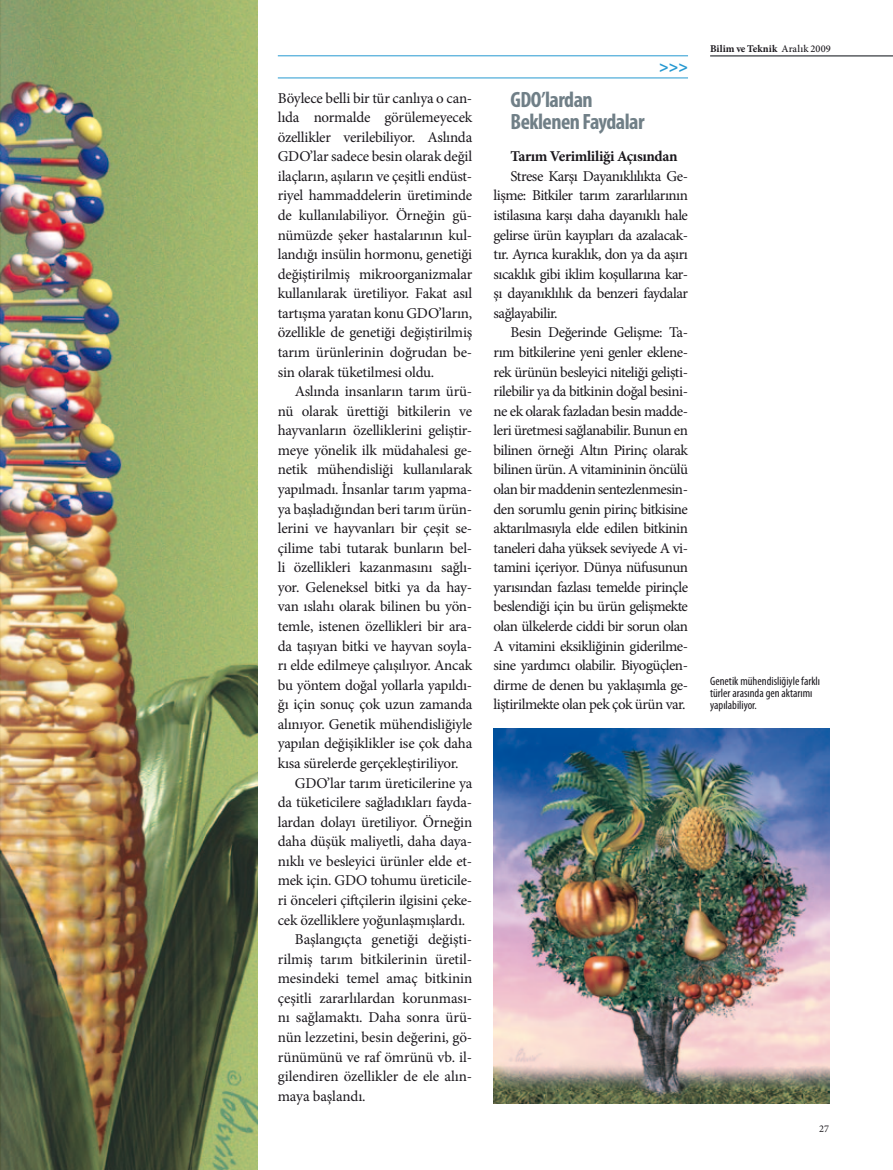
<style>
.page{position:relative;width:893px;height:1170px;background:#fff}
.page>*{position:absolute;margin:0;border:0;box-sizing:border-box;transform-origin:0 0}
.t1{font:700 condensed 22.2px/22.2px "Myriad Pro";letter-spacing:-.025em;color:#707f87}
.t2{font:700 16.2px "Myriad Pro";color:#2699d1}
.t3{font:15px/19.5px "Minion Pro";letter-spacing:-.015em;color:#1a171c;text-align:justify}
.t4{font:700 15px "Minion Pro";letter-spacing:-.025em;color:#1a171c}
.t5{font:condensed 12px/12px "Myriad Pro";color:#1a171c}
.t6{font:700 10.35px "Minion Pro";letter-spacing:.005em;color:#1a171c}
.t7{font:10.35px "Minion Pro";color:#1a171c}
.s1{font-weight:500}
</style>
<div class="page">
<img style="left:0;top:0;width:258px;height:1169px">
<img style="left:494px;top:729px;width:335px;height:374px">
<hr style="left:710px;top:56px;width:183px;height:1px;background:#070c12">
<hr style="left:278px;top:78px;width:410px;height:1px;background:#2699d1">
<hr style="left:278px;top:56px;width:410px;height:1px;background:#2699d1">
<p class="t3" style="left:278px;top:88px;width:196px">Böylece belli bir tür canlıya o can&shy;lıda normalde görülemeyecek özellikler verilebiliyor. Aslında GDO’lar sadece besin olarak değil ilaçların, aşıların ve çeşitli endüst&shy;riyel hammaddelerin üretiminde de kullanılabiliyor. Örneğin gü&shy;nümüzde şeker hastalarının kul&shy;landığı insülin hormonu, genetiği değiştirilmiş mikroorganizmalar kullanılarak üretiliyor. Fakat asıl tartışma yaratan konu GDO’ların, özellikle de genetiği değiştirilmiş tarım ürünlerinin doğrudan be&shy;sin olarak tüketilmesi oldu.</p>
<p class="t3" style="left:295px;top:381px;width:179px">Aslında insanların tarım ürü-</p>
<p class="t3" style="left:278px;top:401px;width:196px">nü olarak ürettiği bitkilerin ve</p>
<p class="t3" style="left:278px;top:421px;width:196px">hayvanların özelliklerini geliştir-</p>
<p class="t3" style="left:278px;top:440px;width:196px">meye yönelik ilk müdahalesi ge-</p>
<p class="t3" style="left:278px;top:460px;width:196px">netik mühendisliği kullanılarak</p>
<p class="t3" style="left:278px;top:479px;width:196px">yapılmadı. İnsanlar tarım yapma-</p>
<p class="t3" style="left:278px;top:499px;width:196px">ya başladığından beri tarım ürün-</p>
<p class="t3" style="left:278px;top:518px;width:196px">lerini ve hayvanları bir çeşit se-</p>
<p class="t3" style="left:278px;top:538px;width:196px">çilime tabi tutarak bunların bel-</p>
<p class="t3" style="left:278px;top:557px;width:196px">li özellikleri kazanmasını sağlı-</p>
<p class="t3" style="left:278px;top:577px;width:196px">yor. Geleneksel bitki ya da hay-</p>
<p class="t3" style="left:278px;top:597px;width:196px">van ıslahı olarak bilinen bu yön-</p>
<p class="t3" style="left:278px;top:616px;width:196px">temle, istenen özellikleri bir ara-</p>
<p class="t3" style="left:278px;top:636px;width:196px">da taşıyan bitki ve hayvan soyla-</p>
<p class="t3" style="left:278px;top:655px;width:196px">rı elde edilmeye çalışılıyor. Ancak</p>
<p class="t3" style="left:278px;top:675px;width:196px">bu yöntem doğal yollarla yapıldı-</p>
<p class="t3" style="left:278px;top:694px;width:196px">ğı için sonuç çok uzun zamanda</p>
<p class="t3" style="left:278px;top:714px;width:196px">alınıyor. Genetik mühendisliğiyle</p>
<p class="t3" style="left:278px;top:733px;width:196px">yapılan değişiklikler ise çok daha</p>
<p class="t3" style="left:278px;top:753px;width:182px">kısa sürelerde gerçekleştiriliyor.</p>
<p class="t3" style="left:295px;top:773px;width:179px">GDO’lar tarım üreticilerine ya</p>
<p class="t3" style="left:278px;top:792px;width:196px">da tüketicilere sağladıkları fayda-</p>
<p class="t3" style="left:278px;top:812px;width:196px">lardan dolayı üretiliyor. Örneğin</p>
<p class="t3" style="left:278px;top:831px;width:196px">daha düşük maliyetli, daha daya-</p>
<p class="t3" style="left:278px;top:851px;width:196px">nıklı ve besleyici ürünler elde et-</p>
<p class="t3" style="left:278px;top:870px;width:196px">mek için. GDO tohumu üreticile-</p>
<p class="t3" style="left:278px;top:890px;width:196px">ri önceleri çiftçilerin ilgisini çeke-</p>
<p class="t3" style="left:278px;top:910px;width:189px">cek özelliklere yoğunlaşmışlardı.</p>
<p class="t3" style="left:295px;top:929px;width:179px">Başlangıçta genetiği değişti-</p>
<p class="t3" style="left:278px;top:949px;width:196px">rilmiş tarım bitkilerinin üretil-</p>
<p class="t3" style="left:278px;top:968px;width:196px">mesindeki temel amaç bitkinin</p>
<p class="t3" style="left:278px;top:988px;width:196px">çeşitli zararlılardan korunması-</p>
<p class="t3" style="left:278px;top:1007px;width:196px">nı sağlamaktı. Daha sonra ürü-</p>
<p class="t3" style="left:278px;top:1027px;width:196px">nün lezzetini, besin değerini, gö-</p>
<p class="t3" style="left:278px;top:1046px;width:196px">rünümünü ve raf ömrünü vb. il-</p>
<p class="t3" style="left:278px;top:1066px;width:196px">gilendiren özellikler de ele alın-</p>
<p class="t3" style="left:278px;top:1086px;width:89px">maya başlandı.</p>
<p class="t2" style="left:659px;top:56px;width:30px">&gt;&gt;&gt;</p>
<h1 class="t1" style="left:511px;top:88px;width:135px">GDO’lardan<br>Beklenen Faydalar</h1>
<p class="t4" style="left:511px;top:146px;width:168px">Tarım Verimliliği Açısından</p>
<p class="t3" style="left:494px;top:166px;width:196px;text-indent:17px">Strese Karşı Dayanıklılıkta Ge&shy;lişme: Bitkiler tarım zararlılarının istilasına karşı daha dayanıklı hale gelirse ürün kayıpları da azalacak&shy;tır. Ayrıca kuraklık, don ya da aşırı sıcaklık gibi iklim koşullarına kar&shy;şı dayanıklılık da benzeri faydalar sağlayabilir.</p>
<p class="t3" style="left:494px;top:323px;width:196px;text-indent:17px">Besin Değerinde Gelişme: Ta&shy;rım bitkilerine yeni genler eklene&shy;rek ürünün besleyici niteliği gelişti&shy;rilebilir ya da bitkinin doğal besini&shy;ne ek olarak fazladan besin madde&shy;leri üretmesi sağlanabilir. Bunun en bilinen örneği Altın Pirinç olarak bilinen ürün. A vitamininin öncülü olan bir maddenin sentezlenmesin&shy;den sorumlu genin pirinç bitkisine aktarılmasıyla elde edilen bitkinin taneleri daha yüksek seviyede A vi&shy;tamini içeriyor. Dünya nüfusunun yarısından fazlası temelde pirinçle beslendiği için bu ürün gelişmekte olan ülkelerde ciddi bir sorun olan A vitamini eksikliğinin giderilme&shy;sine yardımcı olabilir. Biyogüçlen&shy;dirme de denen bu yaklaşımla ge&shy;liştirilmekte olan pek çok ürün var.</p>
<p class="t6" style="left:710px;top:41px;width:122px">Bilim ve Teknik <span class="s1">Aralık 2009</span></p>
<p class="t5" style="left:710px;top:674px;width:112px">Genetik mühendisliğiyle farklı türler arasında gen aktarımı yapılabiliyor.</p>
<p class="t7" style="left:819px;top:1121px;width:11px">27</p>
</div>
